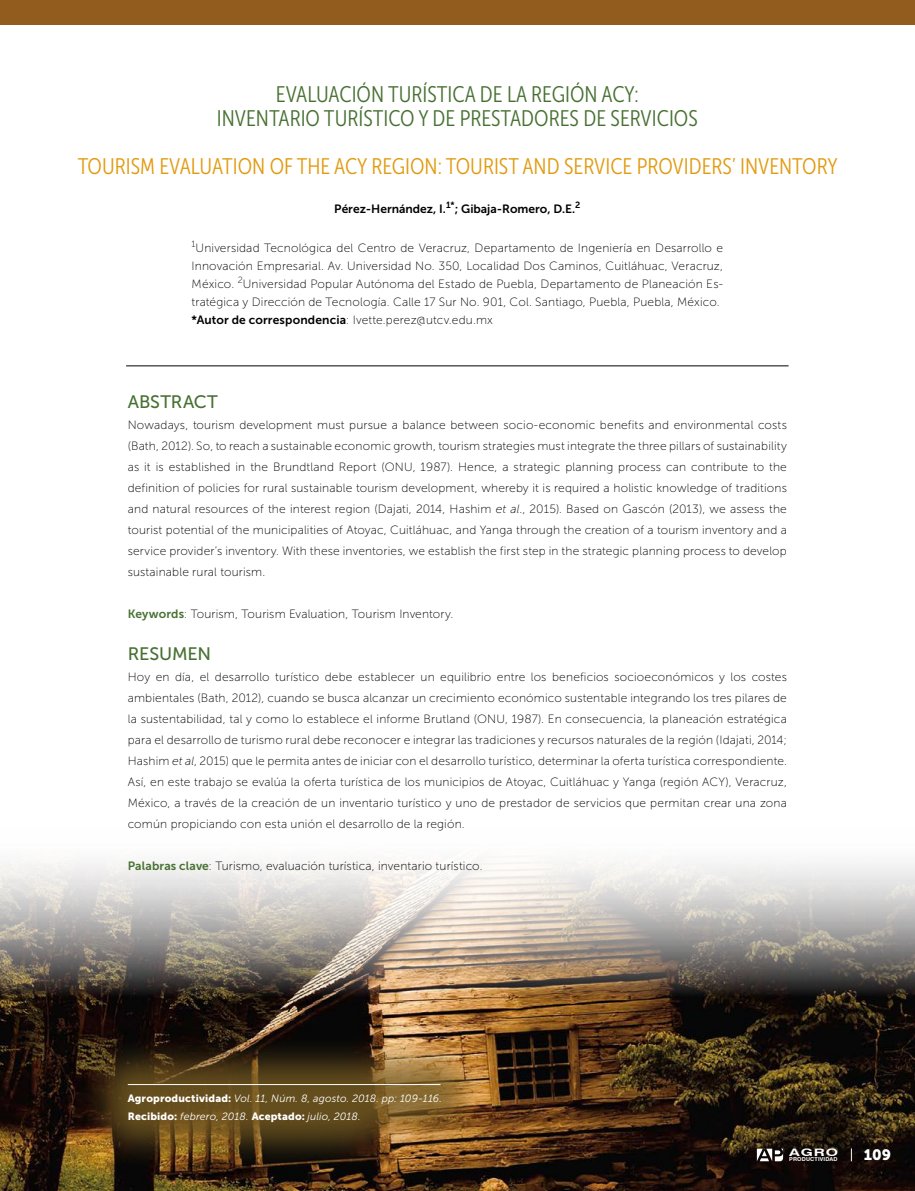
<style>
.page{position:relative;width:915px;height:1191px;background:#fff}
.page>*{position:absolute;margin:0;border:0;box-sizing:border-box;transform-origin:0 0}
.t1{font:22.5px/24px "Museo Sans Cond 300";color:#477132;text-align:center}
.t2{font:22.5px "Museo Sans Cond 300";color:#e19b10}
.t3{font:18px "Museo Sans 500";letter-spacing:-.005em;color:#477132}
.t4{font:15px "Museo Sans 900";color:#fff}
.t5{font:12px/21px "Museo Sans 100";letter-spacing:.015em;color:#000;text-align:justify}
.t6{font:12px "Museo Sans 700";color:#000}
.t7{font:italic 10.5px/18px "Museo Sans 300";letter-spacing:.01em;color:#fff}
.t8{font:700 10.35px "Swiss 721 BT";color:#fff;scale:1.52 1}
.t9{font:9px "Museo Sans 100";color:#000}
.t10{font:700 5.4px "Swiss 721 BT";letter-spacing:.03em;color:#fff}
.s1{font-family:"Museo Sans 700"}
.s2{font-style:italic}
.s3{font-family:"Museo Sans 700";color:#477132}
.s4{font-family:"Museo Sans 900";font-style:normal}
</style>
<div class="page">
<img style="left:0;top:863px;width:914px;height:328px">
<div style="left:0;top:0;width:914px;height:24px;background:#915c1d"></div>
<div style="left:79px;top:1034px;width:410px;height:137px;background:#765b22;opacity:.85"></div>
<hr style="left:128px;top:1084px;width:312px;height:1px;background:#fff">
<hr style="left:126px;top:365px;width:662px;height:1px;background:#000">
<svg style="left:756px;top:1148px;width:27px;height:13px"></svg>
<svg style="left:850px;top:1148px;width:1px;height:13px"></svg>
<h1 class="t1" style="left:217px;top:82px;width:482px">EVALUACIÓN TURÍSTICA DE LA REGIÓN ACY:<br>INVENTARIO TURÍSTICO Y DE PRESTADORES DE SERVICIOS</h1>
<h1 class="t2" style="left:78px;top:154px;width:761px">TOURISM EVALUATION OF THE ACY REGION: TOURIST AND SERVICE PROVIDERS’ INVENTORY</h1>
<p class="t6" style="left:334px;top:202px;width:247px">Pérez-Hernández, I.<sup>1*</sup>; Gibaja-Romero, D.E.<sup>2</sup></p>
<p class="t9" style="left:191px;top:239px;width:5px">1</p>
<p class="t5" style="left:191px;top:239px;width:533px;line-height:18px;text-align:left;text-indent:4px">Universidad Tecnológica del Centro de Veracruz, Departamento de Ingeniería en Desarrollo e Innovación Empresarial. Av. Universidad No. 350, Localidad Dos Caminos, Cuitláhuac, Veracruz, México. <sup>2</sup>Universidad Popular Autónoma del Estado de Puebla, Departamento de Planeación Es&shy;tratégica y Dirección de Tecnología. Calle 17 Sur No. 901, Col. Santiago, Puebla, Puebla, México. <span class="s1">*Autor de correspondencia</span>: Ivette.perez@utcv.edu.mx</p>
<h2 class="t3" style="left:128px;top:392px;width:92px">ABSTRACT</h2>
<p class="t5" style="left:128px;top:414px;width:660px">Nowadays, tourism development must pursue a balance between socio-economic benefits and environmental costs (Bath, 2012). So, to reach a sustainable economic growth, tourism strategies must integrate the three pillars of sustainability as it is established in the Brundtland Report (ONU, 1987). Hence, a strategic planning process can contribute to the definition of policies for rural sustainable tourism development, whereby it is required a holistic knowledge of traditions and natural resources of the interest region (Dajati, 2014, Hashim <span class="s2">et al</span>., 2015). Based on Gascón (2013), we assess the tourist potential of the municipalities of Atoyac, Cuitláhuac, and Yanga through the creation of a tourism inventory and a service provider’s inventory. With these inventories, we establish the first step in the strategic planning process to develop sustainable rural tourism.</p>
<p class="t5" style="left:128px;top:603px;width:327px"><span class="s3">Keywords</span>: Tourism, Tourism Evaluation, Tourism Inventory.</p>
<h2 class="t3" style="left:128px;top:644px;width:85px">RESUMEN</h2>
<p class="t5" style="left:128px;top:666px;width:660px">Hoy en día, el desarrollo turístico debe establecer un equilibrio entre los beneficios socioeconómicos y los costes ambientales (Bath, 2012), cuando se busca alcanzar un crecimiento económico sustentable integrando los tres pilares de la sustentabilidad, tal y como lo establece el informe Brutland (ONU, 1987). En consecuencia, la planeación estratégica para el desarrollo de turismo rural debe reconocer e integrar las tradiciones y recursos naturales de la región (Idajati, 2014; Hashim <span class="s2">et al</span>, 2015) que le permita antes de iniciar con el desarrollo turístico, determinar la oferta turística correspondiente.<br>Así, en este trabajo se evalúa la oferta turística de los municipios de Atoyac, Cuitláhuac y Yanga (región ACY), Veracruz, México, a través de la creación de un inventario turístico y uno de prestador de servicios que permitan crear una zona común propiciando con esta unión el desarrollo de la región.</p>
<p class="t5" style="left:128px;top:855px;width:356px"><span class="s3">Palabras clave</span>: Turismo, evaluación turística, inventario turístico.</p>
<p class="t7" style="left:128px;top:1089px;width:316px"><span class="s4">Agroproductividad:</span> Vol. 11, Núm. 8, agosto. 2018. pp: 109-116.<br><span class="s4">Recibido:</span> febrero, 2018. <span class="s4">Aceptado:</span> julio, 2018.</p>
<p class="t8" style="left:788px;top:1145px;width:34px">AGRO</p>
<p class="t10" style="left:788px;top:1155px;width:50px">PRODUCTIVIDAD</p>
<p class="t4" style="left:863px;top:1145px;width:29px">109</p>
</div>
